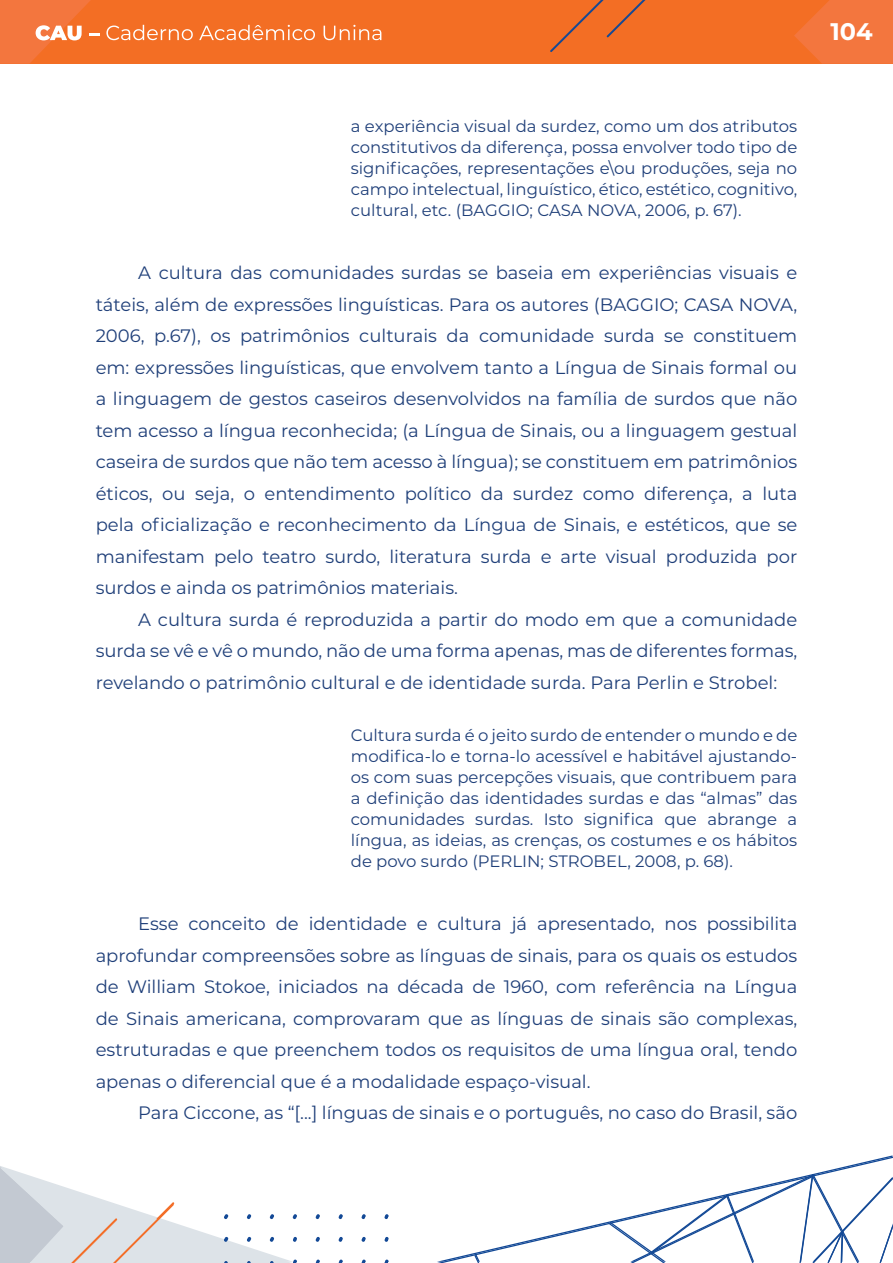
<style>
.page{position:relative;width:893px;height:1263px;background:#fff}
.page>*{position:absolute;margin:0;border:0;box-sizing:border-box;transform-origin:0 0}
.t1{font:700 24px "Montserrat";color:#fff}
.t2{font:18px/31.5px "Montserrat";color:#1f3f79;text-align:justify}
.t3{font:16.5px/21px "Montserrat";color:#1f3f79;text-align:justify}
</style>
<div class="page">
<div style="left:0;top:0;width:893px;height:64px;background:#f36e24"></div>
<svg style="left:794px;top:0;width:99px;height:64px"></svg>
<svg style="left:0;top:0;width:100px;height:64px"></svg>
<svg style="left:106px;top:25px;width:275px;height:15px"></svg>
<svg style="left:550px;top:0;width:96px;height:52px"></svg>
<svg style="left:437px;top:1156px;width:456px;height:107px"></svg>
<svg style="left:474px;top:1253px;width:6px;height:10px"></svg>
<svg style="left:609px;top:1174px;width:284px;height:89px"></svg>
<svg style="left:316px;top:1214px;width:4px;height:5px"></svg>
<svg style="left:339px;top:1214px;width:4px;height:5px"></svg>
<svg style="left:362px;top:1214px;width:4px;height:5px"></svg>
<svg style="left:384px;top:1214px;width:5px;height:5px"></svg>
<svg style="left:316px;top:1237px;width:4px;height:5px"></svg>
<svg style="left:339px;top:1237px;width:4px;height:5px"></svg>
<svg style="left:362px;top:1237px;width:4px;height:5px"></svg>
<svg style="left:385px;top:1237px;width:4px;height:5px"></svg>
<svg style="left:316px;top:1259px;width:4px;height:4px"></svg>
<svg style="left:339px;top:1259px;width:4px;height:4px"></svg>
<svg style="left:362px;top:1259px;width:4px;height:4px"></svg>
<svg style="left:385px;top:1259px;width:4px;height:4px"></svg>
<svg style="left:0;top:1166px;width:297px;height:97px"></svg>
<p class="t3" style="left:351px;top:115px;width:448px">a experiência visual da surdez, como um dos atributos constitutivos da diferença, possa envolver todo tipo de significações, representações e\ou produções, seja no campo intelectual, linguístico, ético, estético, cognitivo, cultural, etc. (BAGGIO; CASA NOVA, 2006, p. 67).</p>
<p class="t2" style="left:96px;top:256px;width:703px;text-indent:43px">A cultura das comunidades surdas se baseia em experiências visuais e táteis, além de expressões linguísticas. Para os autores (BAGGIO; CASA NOVA, 2006, p.67), os patrimônios culturais da comunidade surda se constituem em: expressões linguísticas, que envolvem tanto a Língua de Sinais formal ou a linguagem de gestos caseiros desenvolvidos na família de surdos que não tem acesso a língua reconhecida; (a Língua de Sinais, ou a linguagem gestual caseira de surdos que não tem acesso à língua); se constituem em patrimônios éticos, ou seja, o entendimento político da surdez como diferença, a luta pela oficialização e reconhecimento da Língua de Sinais, e estéticos, que se manifestam pelo teatro surdo, literatura surda e arte visual produzida por surdos e ainda os patrimônios materiais.</p>
<p class="t2" style="left:96px;top:603px;width:703px;text-indent:43px">A cultura surda é reproduzida a partir do modo em que a comunidade surda se vê e vê o mundo, não de uma forma apenas, mas de diferentes formas, revelando o patrimônio cultural e de identidade surda. Para Perlin e Strobel:</p>
<p class="t3" style="left:351px;top:724px;width:448px">Cultura surda é o jeito surdo de entender o mundo e de modifica-lo e torna-lo acessível e habitável ajustando&shy;os com suas percepções visuais, que contribuem para a definição das identidades surdas e das “almas” das comunidades surdas. Isto significa que abrange a língua, as ideias, as crenças, os costumes e os hábitos de povo surdo (PERLIN; STROBEL, 2008, p. 68).</p>
<p class="t2" style="left:96px;top:907px;width:703px;text-indent:43px">Esse conceito de identidade e cultura já apresentado, nos possibilita aprofundar compreensões sobre as línguas de sinais, para os quais os estudos de William Stokoe, iniciados na década de 1960, com referência na Língua de Sinais americana, comprovaram que as línguas de sinais são complexas, estruturadas e que preenchem todos os requisitos de uma língua oral, tendo apenas o diferencial que é a modalidade espaço-visual.</p>
<p class="t2" style="left:138px;top:1096px;width:661px">Para Ciccone, as “[...] línguas de sinais e o português, no caso do Brasil, são</p>
<h1 class="t1" style="left:830px;top:14px;width:44px">104</h1>
</div>
